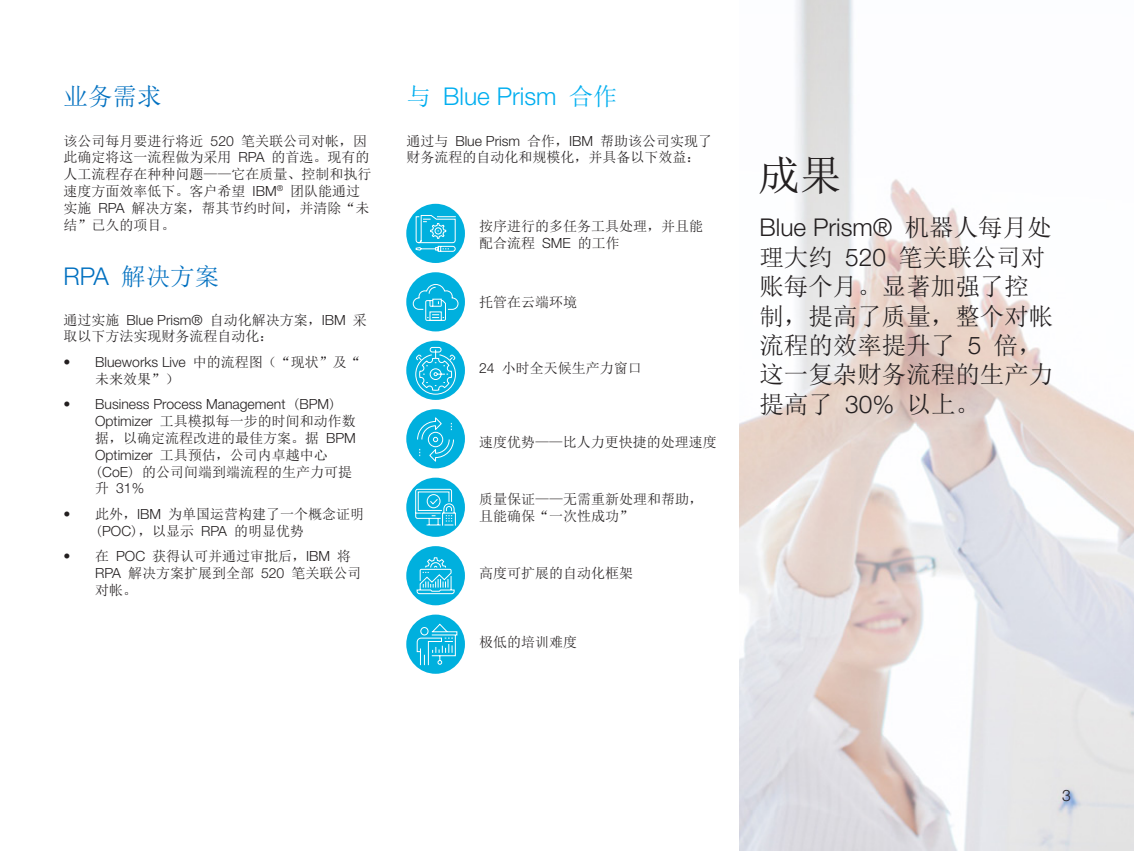
<style>
.page{position:relative;width:1134px;height:851px;background:#fff}
.page>*{position:absolute;margin:0;border:0;box-sizing:border-box;transform-origin:0 0}
.t1{font:42px "Sim Sun";color:#231f20}
.t2{font:24.5px/29.4px "Sim Sun";color:#231f20}
.t3{font:300 24.5px "Helvetica Neue LT Std";color:#00aeef}
.t4{font:24.5px "Sim Sun";color:#0070c0}
.t5{font:300 15.75px "Helvetica Neue LT Std";color:#231f20}
.t6{font:14px/16.8px "Sim Sun";color:#231f20}
.s1{font-family:"Helvetica Neue LT Std";font-weight:300}
.s2{font-family:"Sim Sun";font-weight:400}
</style>
<div class="page">
<img style="left:739px;top:0;width:395px;height:850px">
<div style="left:406px;top:204px;width:59px;height:59px;background:#00b0de;border-radius:50%"></div>
<div style="left:406px;top:272px;width:59px;height:59px;background:#00b0de;border-radius:50%"></div>
<div style="left:406px;top:341px;width:59px;height:59px;background:#00b0de;border-radius:50%"></div>
<div style="left:406px;top:409px;width:59px;height:59px;background:#00b0de;border-radius:50%"></div>
<div style="left:406px;top:477px;width:59px;height:60px;background:#00b0de;border-radius:50%"></div>
<div style="left:406px;top:546px;width:59px;height:59px;background:#00b0de;border-radius:50%"></div>
<div style="left:406px;top:614px;width:59px;height:59px;background:#00b0de;border-radius:50%"></div>
<svg style="left:412px;top:283px;width:47px;height:38px"></svg>
<svg style="left:415px;top:346px;width:41px;height:49px"></svg>
<svg style="left:415px;top:215px;width:41px;height:37px"></svg>
<svg style="left:417px;top:417px;width:37px;height:46px"></svg>
<svg style="left:415px;top:488px;width:41px;height:38px"></svg>
<svg style="left:416px;top:557px;width:39px;height:37px"></svg>
<svg style="left:416px;top:623px;width:42px;height:43px"></svg>
<p class="t4" style="left:64px;top:83px;width:99px">业务需求</p>
<p class="t6" style="left:64px;top:132px;width:309px">该公司每月要进行将近 <span class="s1">520</span> 笔关联公司对帐，因此确定将这一流程做为采用 <span class="s1">RPA</span> 的首选。现有的人工流程存在种种问题——它在质量、控制和执行速度方面效率低下。客户希望 <span class="s1">IBM</span><sup>®</sup> 团队能通过实施 <span class="s1">RPA</span> 解决方案，帮其节约时间，并清除“未结”已久的项目。</p>
<p class="t4" style="left:64px;top:264px;width:157px"><span class="s1">RPA</span> 解决方案</p>
<p class="t6" style="left:64px;top:311px;width:305px">通过实施 <span class="s1">Blue Prism®</span> 自动化解决方案，<span class="s1">IBM</span> 采取以下方法实现财务流程自动化：</p>
<p class="t6" style="left:95px;top:353px;width:267px;text-indent:-32px"><span class="s1">• Blueworks Live</span> 中的流程图（“现状”及“未来效果”）</p>
<p class="t6" style="left:95px;top:396px;width:262px;text-indent:-32px"><span class="s1">• Business Process Management</span> (<span class="s1">BPM</span>)<br><span class="s1">Optimizer</span> 工具模拟每一步的时间和动作数据，以确定流程改进的最佳方案。据 <span class="s1">BPM<br>Optimizer</span> 工具预估，公司内卓越中心(<span class="s1">CoE</span>) 的公司间端到端流程的生产力可提升 <span class="s1">31%</span></p>
<p class="t6" style="left:95px;top:505px;width:271px;text-indent:-32px"><span class="s1">•</span> 此外，<span class="s1">IBM</span> 为单国运营构建了一个概念证明(<span class="s1">POC</span>)，以显示 <span class="s1">RPA</span> 的明显优势</p>
<p class="t6" style="left:95px;top:548px;width:268px;text-indent:-32px"><span class="s1">•</span> 在 <span class="s1">POC</span> 获得认可并通过审批后，<span class="s1">IBM</span> 将<br><span class="s1">RPA</span> 解决方案扩展到全部 <span class="s1">520</span> 笔关联公司对帐。</p>
<p class="t3" style="left:406px;top:81px;width:213px"><span class="s2">与</span> Blue Prism <span class="s2">合作</span></p>
<p class="t6" style="left:406px;top:132px;width:307px">通过与 <span class="s1">Blue Prism</span> 合作，<span class="s1">IBM</span> 帮助该公司实现了财务流程的自动化和规模化，并具备以下效益：</p>
<p class="t6" style="left:479px;top:218px;width:225px">按序进行的多任务工具处理，并且能配合流程 <span class="s1">SME</span> 的工作</p>
<p class="t6" style="left:479px;top:293px;width:99px">托管在云端环境</p>
<p class="t6" style="left:479px;top:360px;width:164px"><span class="s1">24</span> 小时全天候生产力窗口</p>
<p class="t6" style="left:479px;top:433px;width:239px">速度优势——比人力更快捷的处理速度</p>
<p class="t6" style="left:479px;top:491px;width:225px">质量保证——无需重新处理和帮助，且能确保“一次性成功”</p>
<p class="t6" style="left:479px;top:564px;width:155px">高度可扩展的自动化框架</p>
<p class="t6" style="left:479px;top:633px;width:99px">极低的培训难度</p>
<p class="t1" style="left:758px;top:154px;width:85px">成果</p>
<p class="t2" style="left:759px;top:213px;width:295px"><span class="s1">Blue Prism®</span> 机器人每月处理大约 <span class="s1">520</span> 笔关联公司对账每个月。显著加强了控制，提高了质量，整个对帐流程的效率提升了 <span class="s1">5</span> 倍，这一复杂财务流程的生产力提高了 <span class="s1">30%</span> 以上。</p>
<p class="t5" style="left:1062px;top:785px;width:10px">3</p>
</div>
